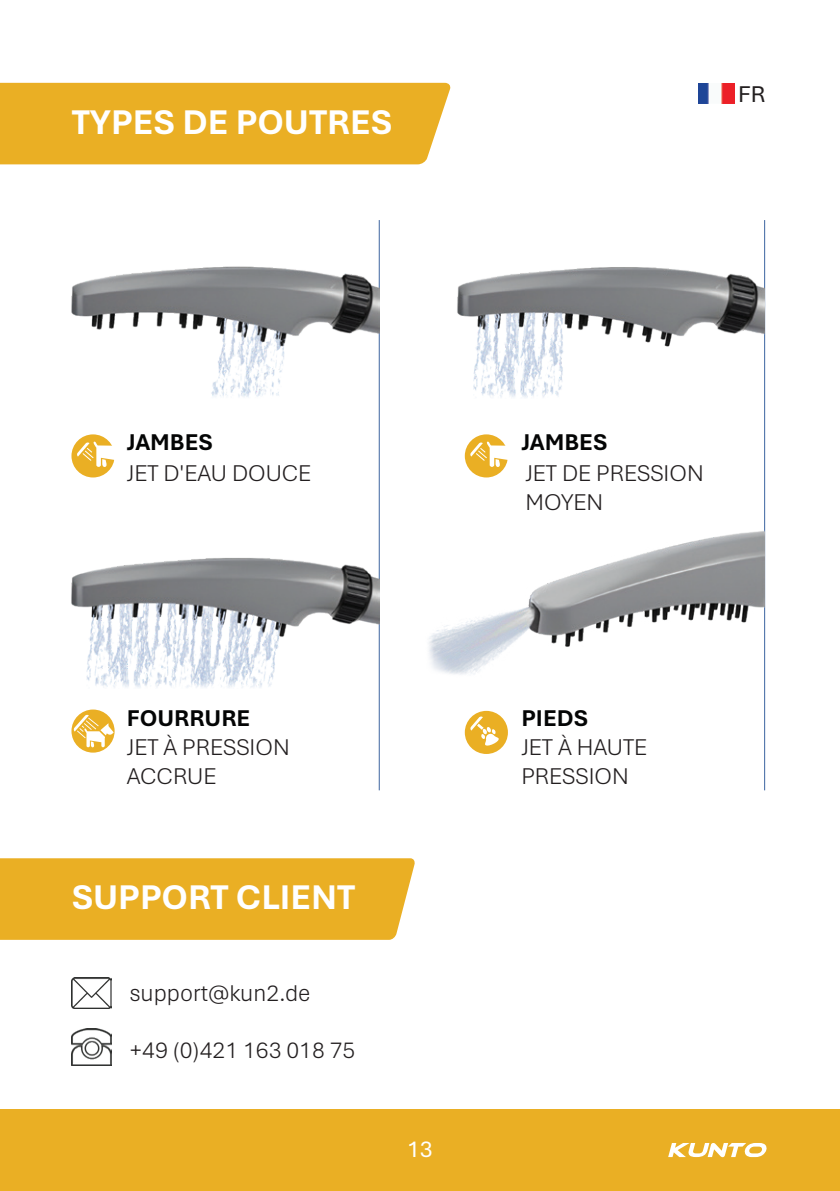
<style>
.page{position:relative;width:840px;height:1191px;background:#fff}
.page>*{position:absolute;margin:0;border:0;box-sizing:border-box;transform-origin:0 0}
.t1{font:700 36px "Aptos";color:#fff}
.t2{font:300 24px/28.8px "Aptos";color:#231f20}
.t3{font:700 24px "Aptos";color:#040505}
.t4{font:24px "Aptos";color:#fff}
.t5{font:24px "Aptos";color:#231f20}
</style>
<div class="page">
<hr style="left:763px;top:220px;width:1px;height:570px;background:#3d65a0">
<hr style="left:378px;top:220px;width:2px;height:570px;background:#3d65a0">
<div style="left:0;top:1109px;width:839px;height:82px;background:#eaaf24"></div>
<svg style="left:668px;top:1143px;width:98px;height:14px"></svg>
<div style="left:0;top:858px;width:415px;height:81px;background:#eaaf24"></div>
<div style="left:0;top:83px;width:451px;height:81px;background:#eaaf24"></div>
<img style="left:457px;top:238px;width:307px;height:160px">
<img style="left:71px;top:238px;width:308px;height:160px">
<img style="left:428px;top:516px;width:336px;height:161px">
<img style="left:71px;top:528px;width:308px;height:161px">
<img style="left:72px;top:1028px;width:39px;height:37px">
<img style="left:72px;top:977px;width:39px;height:31px">
<svg style="left:71px;top:709px;width:43px;height:43px"></svg>
<svg style="left:73px;top:714px;width:41px;height:33px"></svg>
<div style="left:464px;top:434px;width:43px;height:43px;background:#eaaf24;border-radius:50%"></div>
<svg style="left:470px;top:441px;width:38px;height:26px"></svg>
<div style="left:464px;top:711px;width:43px;height:43px;background:#eaaf24;border-radius:50%"></div>
<svg style="left:470px;top:716px;width:29px;height:32px"></svg>
<div style="left:71px;top:434px;width:43px;height:43px;background:#eaaf24;border-radius:50%"></div>
<svg style="left:77px;top:441px;width:38px;height:26px"></svg>
<img style="left:698px;top:83px;width:36px;height:20px">
<h1 class="t1" style="left:72px;top:97px;width:322px">TYPES DE POUTRES</h1>
<p class="t5" style="left:737px;top:78px;width:29px">FR</p>
<p class="t3" style="left:127px;top:426px;width:87px">JAMBES</p>
<p class="t3" style="left:521px;top:426px;width:87px">JAMBES</p>
<p class="t2" style="left:525px;top:457px;width:180px">JET DE PRESSION<br>MOYEN</p>
<p class="t2" style="left:127px;top:457px;width:186px">JET D'EAU DOUCE</p>
<p class="t3" style="left:127px;top:702px;width:125px">FOURRURE</p>
<p class="t3" style="left:521px;top:702px;width:68px">PIEDS</p>
<p class="t2" style="left:127px;top:731px;width:164px">JET À PRESSION<br>ACCRUE</p>
<h1 class="t1" style="left:72px;top:872px;width:285px">SUPPORT CLIENT</h1>
<p class="t2" style="left:129px;top:978px;width:182px">support@kun2.de</p>
<p class="t2" style="left:129px;top:1035px;width:227px">+49 (0)421 163 018 75</p>
<p class="t4" style="left:407px;top:1132px;width:27px">13</p>
<p class="t2" style="left:521px;top:731px;width:127px">JET À HAUTE<br>PRESSION</p>
</div>
